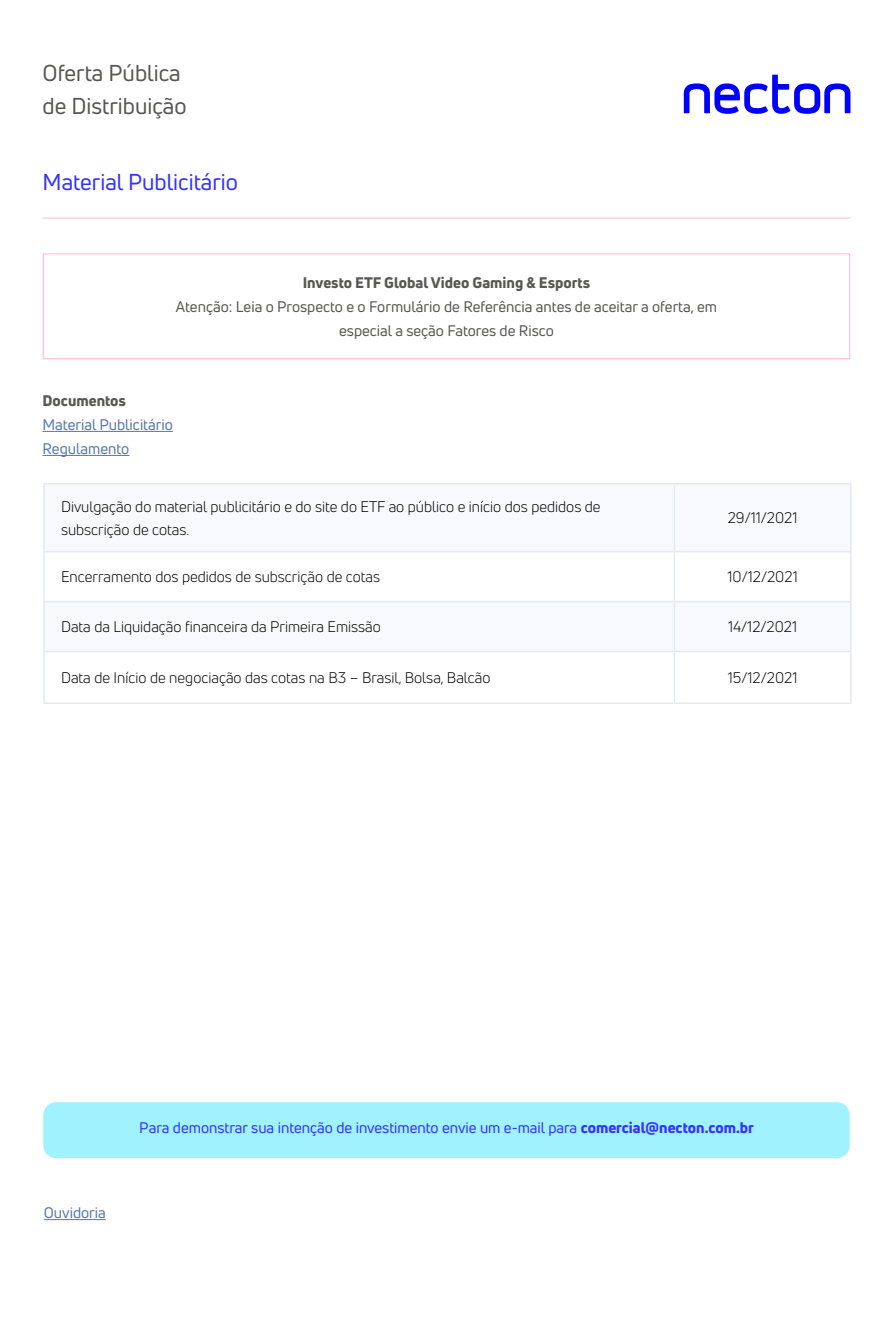
<style>
.page{position:relative;width:893px;height:1319px;background:#fff}
.page>*{position:absolute;margin:0;border:0;box-sizing:border-box;transform-origin:0 0}
.t1{font:22.5px/33px "Uni Neue";color:#575756}
.t2{font:22.5px "Uni Neue";color:#33f}
.t3{font:15px/22.5px "Uni Neue";color:#000}
.t4{font:15px/24px "Uni Neue";color:#575756;text-align:center}
.t5{font:15px "Uni Neue";color:#33f}
.t6{font:800 15px "Uni Neue";color:#575756}
.t7{font:15px/24px "Uni Neue";color:#5576af}
.s1{font-weight:800}
</style>
<div class="page">
<div style="left:43px;top:1101px;width:807px;height:56px;background:#a1f2ff;border-radius:13px"></div>
<svg style="left:684px;top:75px;width:166px;height:39px"></svg>
<hr style="left:44px;top:1218px;width:62px;height:1px;background:#5576af">
<hr style="left:43px;top:431px;width:130px;height:1px;background:#5576af">
<hr style="left:43px;top:455px;width:86px;height:1px;background:#5576af">
<hr style="left:43px;top:218px;width:807px;height:1px;background:#ffb5db">
<div style="left:43px;top:253px;width:807px;height:106px;border:1px solid #ffb5db"></div>
<svg style="left:45px;top:484px;width:805px;height:166px"></svg>
<hr style="left:43px;top:483px;width:631px;height:1px;background:#e3e8f2">
<hr style="left:43px;top:484px;width:2px;height:67px;background:#e3e8f2">
<hr style="left:674px;top:483px;width:178px;height:1px;background:#e3e8f2">
<hr style="left:674px;top:484px;width:1px;height:67px;background:#e3e8f2">
<hr style="left:850px;top:484px;width:2px;height:67px;background:#e3e8f2">
<hr style="left:43px;top:551px;width:631px;height:1px;background:#e3e8f2">
<hr style="left:43px;top:552px;width:2px;height:48px;background:#e3e8f2">
<hr style="left:674px;top:551px;width:178px;height:1px;background:#e3e8f2">
<hr style="left:674px;top:552px;width:1px;height:48px;background:#e3e8f2">
<hr style="left:850px;top:552px;width:2px;height:48px;background:#e3e8f2">
<hr style="left:43px;top:652px;width:2px;height:50px;background:#e3e8f2">
<hr style="left:674px;top:652px;width:1px;height:50px;background:#e3e8f2">
<hr style="left:850px;top:652px;width:2px;height:50px;background:#e3e8f2">
<hr style="left:43px;top:600px;width:631px;height:2px;background:#e3e8f2">
<hr style="left:43px;top:602px;width:2px;height:48px;background:#e3e8f2">
<hr style="left:43px;top:650px;width:631px;height:2px;background:#e3e8f2">
<hr style="left:674px;top:600px;width:178px;height:2px;background:#e3e8f2">
<hr style="left:674px;top:602px;width:1px;height:48px;background:#e3e8f2">
<hr style="left:850px;top:602px;width:2px;height:48px;background:#e3e8f2">
<hr style="left:674px;top:650px;width:178px;height:2px;background:#e3e8f2">
<hr style="left:43px;top:702px;width:631px;height:2px;background:#e3e8f2">
<hr style="left:674px;top:702px;width:178px;height:2px;background:#e3e8f2">
<h1 class="t1" style="left:43px;top:56px;width:146px">Oferta Pública de Distribuição</h1>
<h1 class="t2" style="left:43px;top:168px;width:197px">Material Publicitário</h1>
<p class="t6" style="left:303px;top:272px;width:289px">Investo ETF Global Video Gaming &amp; Esports</p>
<p class="t4" style="left:176px;top:294px;width:543px">Atenção: Leia o Prospecto e o Formulário de Referência antes de aceitar a oferta, em especial a seção Fatores de Risco</p>
<p class="t6" style="left:43px;top:390px;width:85px">Documentos</p>
<p class="t7" style="left:43px;top:412px;width:132px">Material Publicitário<br>Regulamento</p>
<p class="t3" style="left:61px;top:495px;width:541px">Divulgação do material publicitário e do site do ETF ao público e início dos pedidos de subscrição de cotas.</p>
<p class="t3" style="left:728px;top:506px;width:71px">29/11/2021</p>
<p class="t3" style="left:61px;top:565px;width:321px">Encerramento dos pedidos de subscrição de cotas</p>
<p class="t3" style="left:727px;top:565px;width:72px">10/12/2021</p>
<p class="t3" style="left:61px;top:615px;width:321px">Data da Liquidação financeira da Primeira Emissão</p>
<p class="t3" style="left:728px;top:615px;width:71px">14/12/2021</p>
<p class="t3" style="left:61px;top:666px;width:431px">Data de Início de negociação das cotas na B3 – Brasil, Bolsa, Balcão</p>
<p class="t3" style="left:728px;top:666px;width:71px">15/12/2021</p>
<p class="t7" style="left:44px;top:1199px;width:64px">Ouvidoria</p>
<p class="t5" style="left:139px;top:1118px;width:616px">Para demonstrar sua intenção de investimento envie um e-mail para <span class="s1">comercial@necton.com.br</span></p>
</div>
